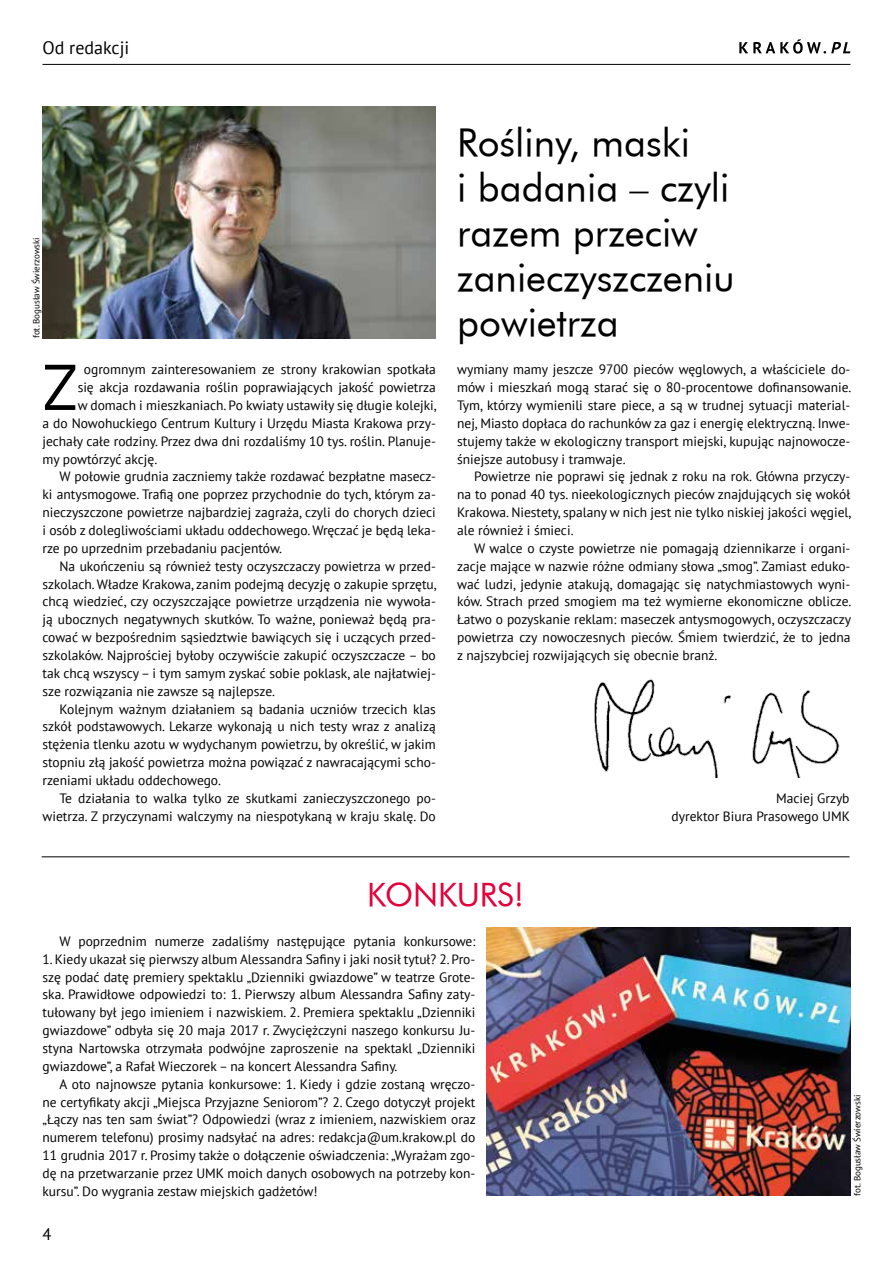
<style>
.page{position:relative;width:893px;height:1263px;background:#fff}
.page>*{position:absolute;margin:0;border:0;box-sizing:border-box;transform-origin:0 0}
.t1{font:64.5px "PT Sans";color:#000}
.t2{font:37.5px/45px "Futura PL";color:#000}
.t3{font:31.5px "Futura PL";color:#e4003a}
.t4{font:18px "PT Sans";color:#000}
.t5{font:16.5px "PT Sans";color:#000}
.t6{font:13.5px/17.9px "PT Sans";color:#000;text-align:justify}
.t7{font:9px "PT Sans";color:#000}
</style>
<div class="page">
<hr style="left:43px;top:64px;width:807px;height:1px;background:#000">
<svg style="left:739px;top:39px;width:111px;height:15px"></svg>
<hr style="left:42px;top:856px;width:808px;height:1px;background:#000">
<img style="left:594px;top:678px;width:246px;height:100px">
<img style="left:43px;top:106px;width:393px;height:232px">
<img style="left:487px;top:928px;width:363px;height:268px">
<h3 class="t4" style="left:43px;top:36px;width:88px">Od redakcji</h3>
<p class="t7" style="left:30px;top:338px;width:103px;rotate:-90deg">fot. Bogusław Świerzowski</p>
<h1 class="t1" style="left:43px;top:346px;width:37px">Z</h1>
<p class="t6" style="left:84px;top:360px;width:353px">ogromnym zainteresowaniem ze strony krakowian spotkała</p>
<p class="t6" style="left:78px;top:378px;width:360px">się akcja rozdawania roślin poprawiających jakość powietrza</p>
<p class="t6" style="left:78px;top:396px;width:361px">w domach i mieszkaniach. Po kwiaty ustawiły się długie kolejki,</p>
<p class="t6" style="left:43px;top:414px;width:395px">a do Nowohuckiego Centrum Kultury i Urzędu Miasta Krakowa przy-</p>
<p class="t6" style="left:43px;top:432px;width:395px">jechały całe rodziny. Przez dwa dni rozdaliśmy 10 tys. roślin. Planuje-</p>
<p class="t6" style="left:43px;top:450px;width:116px">my powtórzyć akcję.</p>
<p class="t6" style="left:60px;top:467px;width:378px">W połowie grudnia zaczniemy także rozdawać bezpłatne masecz-</p>
<p class="t6" style="left:43px;top:485px;width:395px">ki antysmogowe. Trafią one poprzez przychodnie do tych, którym za-</p>
<p class="t6" style="left:43px;top:503px;width:395px">nieczyszczone powietrze najbardziej zagraża, czyli do chorych dzieci</p>
<p class="t6" style="left:43px;top:521px;width:395px">i osób z dolegliwościami układu oddechowego. Wręczać je będą leka-</p>
<p class="t6" style="left:43px;top:539px;width:241px">rze po uprzednim przebadaniu pacjentów.</p>
<p class="t6" style="left:60px;top:557px;width:378px">Na ukończeniu są również testy oczyszczaczy powietrza w przed-</p>
<p class="t6" style="left:43px;top:575px;width:396px">szkolach. Władze Krakowa, zanim podejmą decyzję o zakupie sprzętu,</p>
<p class="t6" style="left:43px;top:592px;width:395px">chcą wiedzieć, czy oczyszczające powietrze urządzenia nie wywoła-</p>
<p class="t6" style="left:43px;top:610px;width:395px">ją ubocznych negatywnych skutków. To ważne, ponieważ będą pra-</p>
<p class="t6" style="left:43px;top:628px;width:395px">cować w bezpośrednim sąsiedztwie bawiących się i uczących przed-</p>
<p class="t6" style="left:43px;top:646px;width:395px">szkolaków. Najprościej byłoby oczywiście zakupić oczyszczacze – bo</p>
<p class="t6" style="left:43px;top:664px;width:395px">tak chcą wszyscy – i tym samym zyskać sobie poklask, ale najłatwiej-</p>
<p class="t6" style="left:43px;top:682px;width:234px">sze rozwiązania nie zawsze są najlepsze.</p>
<p class="t6" style="left:60px;top:700px;width:378px">Kolejnym ważnym działaniem są badania uczniów trzecich klas</p>
<p class="t6" style="left:43px;top:717px;width:395px">szkół podstawowych. Lekarze wykonają u nich testy wraz z analizą</p>
<p class="t6" style="left:43px;top:735px;width:395px">stężenia tlenku azotu w wydychanym powietrzu, by określić, w jakim</p>
<p class="t6" style="left:43px;top:753px;width:395px">stopniu złą jakość powietrza można powiązać z nawracającymi scho-</p>
<p class="t6" style="left:43px;top:771px;width:180px">rzeniami układu oddechowego.</p>
<p class="t6" style="left:60px;top:789px;width:378px">Te działania to walka tylko ze skutkami zanieczyszczonego po-</p>
<p class="t6" style="left:43px;top:807px;width:395px">wietrza. Z przyczynami walczymy na niespotykaną w kraju skalę. Do</p>
<h2 class="t2" style="left:457px;top:119px;width:279px">Rośliny, maski<br>i badania – czyli razem przeciw zanieczyszczeniu powietrza</h2>
<p class="t6" style="left:457px;top:360px;width:396px">wymiany mamy jeszcze 9700 pieców węglowych, a właściciele do&shy;mów i mieszkań mogą starać się o 80-procentowe dofinansowanie.<br>Tym, którzy wymienili stare piece, a są w trudnej sytuacji material&shy;nej, Miasto dopłaca do rachunków za gaz i energię elektryczną. Inwe&shy;stujemy także w ekologiczny transport miejski, kupując najnowocze&shy;śniejsze autobusy i tramwaje.</p>
<p class="t6" style="left:457px;top:467px;width:396px;text-indent:17px">Powietrze nie poprawi się jednak z roku na rok. Główna przyczy&shy;na to ponad 40 tys. nieekologicznych pieców znajdujących się wokół Krakowa. Niestety, spalany w nich jest nie tylko niskiej jakości węgiel, ale również i śmieci.</p>
<p class="t6" style="left:457px;top:539px;width:396px;text-indent:17px">W walce o czyste powietrze nie pomagają dziennikarze i organi&shy;zacje mające w nazwie różne odmiany słowa „smog”. Zamiast eduko&shy;wać ludzi, jedynie atakują, domagając się natychmiastowych wyni&shy;ków. Strach przed smogiem ma też wymierne ekonomiczne oblicze.<br>Łatwo o pozyskanie reklam: maseczek antysmogowych, oczyszczaczy powietrza czy nowoczesnych pieców. Śmiem twierdzić, że to jedna z najszybciej rozwijających się obecnie branż.</p>
<p class="t6" style="left:672px;top:789px;width:180px;text-align:right">Maciej Grzyb<br>dyrektor Biura Prasowego UMK</p>
<h3 class="t3" style="left:367px;top:874px;width:158px">KONKURS!</h3>
<p class="t6" style="left:60px;top:932px;width:417px">W poprzednim numerze zadaliśmy następujące pytania konkursowe:</p>
<p class="t6" style="left:43px;top:950px;width:434px">1. Kiedy ukazał się pierwszy album Alessandra Safiny i jaki nosił tytuł? 2. Pro&shy;szę podać datę premiery spektaklu „Dzienniki gwiazdowe” w teatrze Grote&shy;ska. Prawidłowe odpowiedzi to: 1. Pierwszy album Alessandra Safiny zaty&shy;tułowany był jego imieniem i nazwiskiem. 2. Premiera spektaklu „Dzienniki gwiazdowe” odbyła się 20 maja 2017 r. Zwyciężczyni naszego konkursu Ju&shy;styna Nartowska otrzymała podwójne zaproszenie na spektakl „Dzienniki gwiazdowe”, a Rafał Wieczorek – na koncert Alessandra Safiny.</p>
<p class="t6" style="left:43px;top:1075px;width:435px;text-indent:17px">A oto najnowsze pytania konkursowe: 1. Kiedy i gdzie zostaną wręczo&shy;ne certyfikaty akcji „Miejsca Przyjazne Seniorom”? 2. Czego dotyczył projekt „Łączy nas ten sam świat”? Odpowiedzi (wraz z imieniem, nazwiskiem oraz numerem telefonu) prosimy nadsyłać na adres: redakcja@um.krakow.pl do 11 grudnia 2017 r. Prosimy także o dołączenie oświadczenia: „Wyrażam zgo&shy;dę na przetwarzanie przez UMK moich danych osobowych na potrzeby kon&shy;kursu”. Do wygrania zestaw miejskich gadżetów!</p>
<p class="t5" style="left:43px;top:1223px;width:10px">4</p>
<p class="t7" style="left:852px;top:1196px;width:103px;rotate:-90deg">fot. Bogusław Świerzowski</p>
</div>
